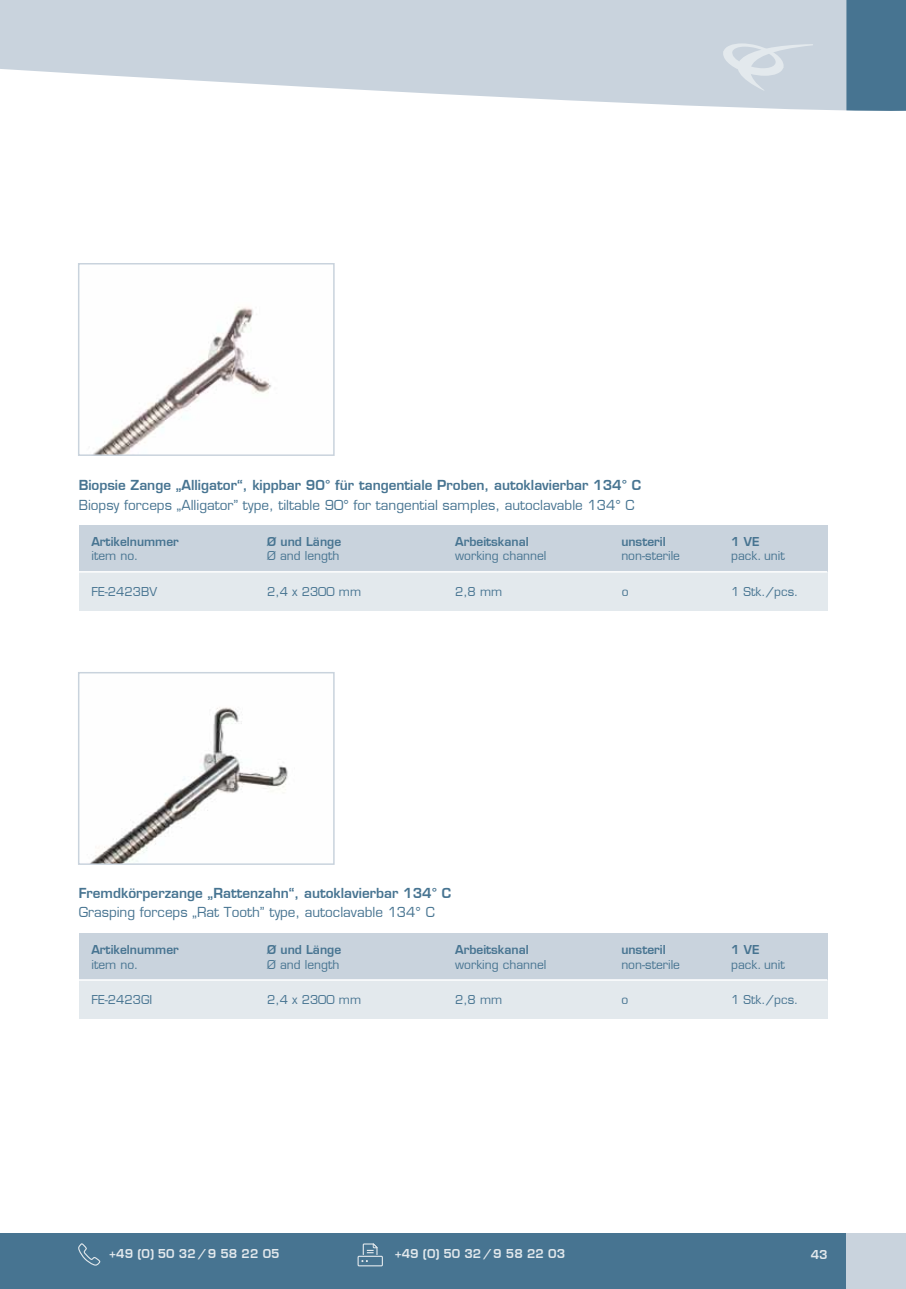
<style>
.page{position:relative;width:906px;height:1289px;background:#fff}
.page>*{position:absolute;margin:0;border:0;box-sizing:border-box;transform-origin:0 0}
.t1{font:13.5px "Eurostile";color:#477491}
.t2{font:600 13.5px "Eurostile";color:#477491}
.t3{font:12px "Eurostile";color:#477491}
.t4{font:600 12px "Eurostile";color:#477491}
.t5{font:600 12px "Eurostile";color:#e3e9ed}
</style>
<div class="page">
<div style="left:0;top:0;width:906px;height:119px;background:#c9d3dd"></div>
<img style="left:92px;top:707px;width:196px;height:154px">
<img style="left:94px;top:307px;width:178px;height:146px">
<div style="left:846px;top:0;width:60px;height:69px;background:#477491"></div>
<div style="left:78px;top:263px;width:257px;height:193px;border:2px solid #c9d3dd"></div>
<div style="left:78px;top:672px;width:257px;height:192px;border:2px solid #c9d3dd"></div>
<div style="left:79px;top:571px;width:748px;height:39px;background:#e3e9ed"></div>
<div style="left:79px;top:525px;width:748px;height:47px;background:#c9d3dd"></div>
<hr style="left:79px;top:571px;width:748px;height:1px;background:#fff">
<div style="left:79px;top:979px;width:748px;height:39px;background:#e3e9ed"></div>
<div style="left:79px;top:933px;width:748px;height:46px;background:#c9d3dd"></div>
<hr style="left:79px;top:979px;width:748px;height:1px;background:#fff">
<div style="left:0;top:1233px;width:906px;height:55px;background:#477491"></div>
<div style="left:846px;top:1233px;width:60px;height:55px;background:#c9d3dd"></div>
<svg style="left:78px;top:1243px;width:23px;height:23px"></svg>
<div style="left:357px;top:1255px;width:26px;height:11px;border:1px solid #e3e9ed"></div>
<svg style="left:361px;top:1243px;width:18px;height:18px"></svg>
<svg style="left:723px;top:43px;width:90px;height:26px"></svg>
<svg style="left:0;top:69px;width:906px;height:50px;fill:#fff"></svg>
<p class="t2" style="left:79px;top:477px;width:564px">Biopsie Zange „Alligator“, kippbar 90° für tangentiale Proben, autoklavierbar 134° C</p>
<p class="t1" style="left:79px;top:496px;width:557px">Biopsy forceps „Alligator” type, tiltable 90° for tangential samples, autoclavable 134° C</p>
<p class="t4" style="left:621px;top:534px;width:46px">unsteril</p>
<p class="t3" style="left:621px;top:549px;width:60px">non-sterile</p>
<p class="t4" style="left:267px;top:534px;width:75px">Ø und Länge</p>
<p class="t3" style="left:267px;top:549px;width:74px">Ø and length</p>
<p class="t4" style="left:91px;top:534px;width:89px">Artikelnummer</p>
<p class="t3" style="left:91px;top:549px;width:48px">item no.</p>
<p class="t4" style="left:455px;top:534px;width:75px">Arbeitskanal</p>
<p class="t3" style="left:455px;top:549px;width:93px">working channel</p>
<p class="t4" style="left:731px;top:534px;width:30px">1 VE</p>
<p class="t3" style="left:731px;top:549px;width:55px">pack. unit</p>
<p class="t3" style="left:91px;top:584px;width:67px">FE-2423BV</p>
<p class="t3" style="left:267px;top:584px;width:95px">2,4 x 2300 mm</p>
<p class="t3" style="left:455px;top:584px;width:48px">2,8 mm</p>
<p class="t3" style="left:622px;top:584px;width:8px">o</p>
<p class="t3" style="left:731px;top:584px;width:69px">1 Stk./pcs.</p>
<p class="t2" style="left:79px;top:884px;width:374px">Fremdkörperzange „Rattenzahn“, autoklavierbar 134° C</p>
<p class="t1" style="left:79px;top:904px;width:357px">Grasping forceps „Rat Tooth” type, autoclavable 134° C</p>
<p class="t4" style="left:91px;top:942px;width:89px">Artikelnummer</p>
<p class="t3" style="left:91px;top:957px;width:48px">item no.</p>
<p class="t4" style="left:267px;top:942px;width:75px">Ø und Länge</p>
<p class="t3" style="left:267px;top:957px;width:74px">Ø and length</p>
<p class="t4" style="left:455px;top:942px;width:75px">Arbeitskanal</p>
<p class="t3" style="left:455px;top:957px;width:93px">working channel</p>
<p class="t4" style="left:621px;top:942px;width:46px">unsteril</p>
<p class="t3" style="left:621px;top:957px;width:60px">non-sterile</p>
<p class="t4" style="left:731px;top:942px;width:30px">1 VE</p>
<p class="t3" style="left:731px;top:957px;width:55px">pack. unit</p>
<p class="t3" style="left:91px;top:992px;width:62px">FE-2423GI</p>
<p class="t3" style="left:267px;top:992px;width:95px">2,4 x 2300 mm</p>
<p class="t3" style="left:455px;top:992px;width:48px">2,8 mm</p>
<p class="t3" style="left:621px;top:992px;width:8px">o</p>
<p class="t3" style="left:731px;top:992px;width:69px">1 Stk./pcs.</p>
<p class="t5" style="left:109px;top:1246px;width:172px">+49 (0) 50 32 / 9 58 22 05</p>
<p class="t5" style="left:395px;top:1246px;width:172px">+49 (0) 50 32 / 9 58 22 03</p>
<p class="t5" style="left:810px;top:1246px;width:18px">43</p>
</div>
